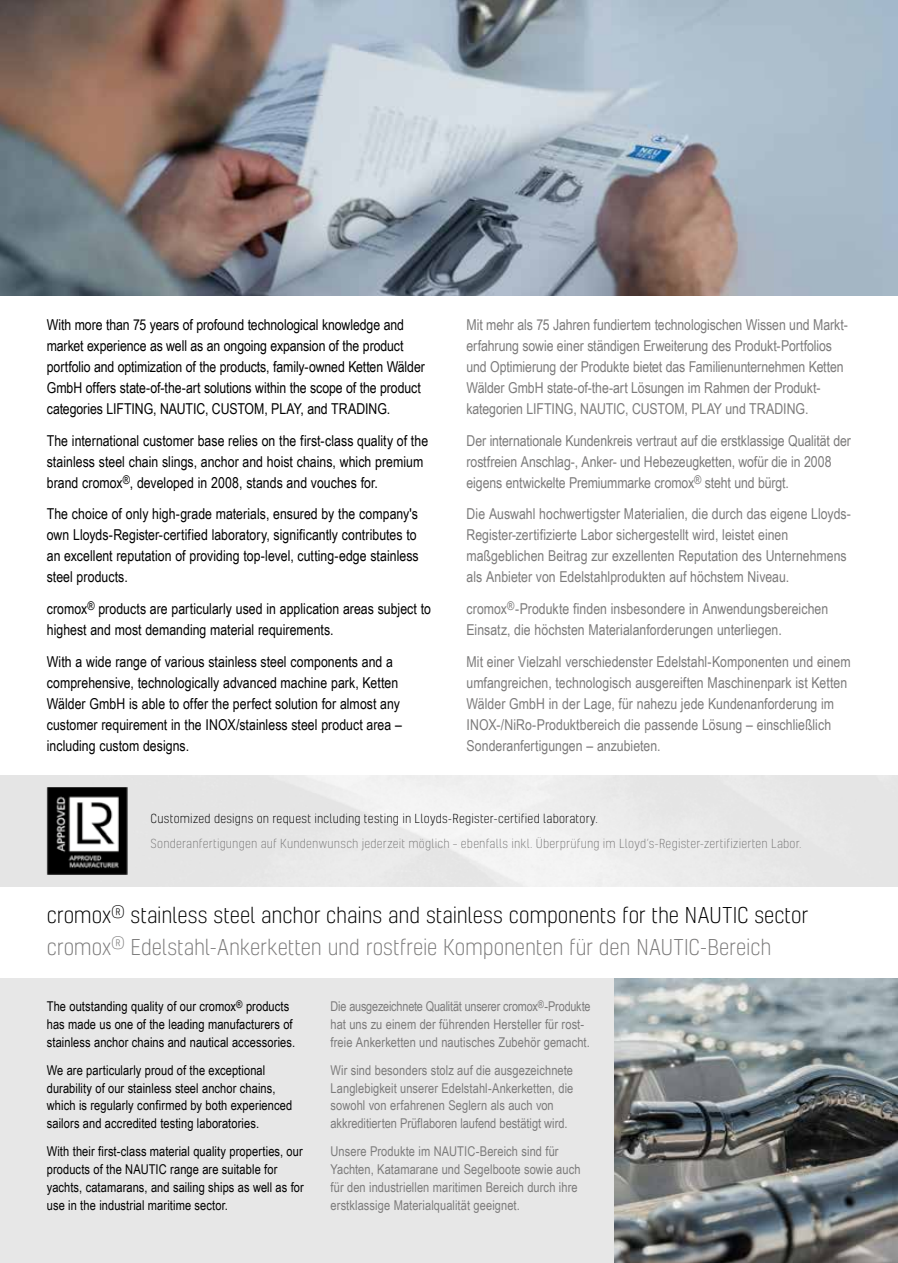
<style>
.page{position:relative;width:898px;height:1263px;background:#fff}
.page>*{position:absolute;margin:0;border:0;box-sizing:border-box;transform-origin:0 0}
.t1{font:300 21px/31.2px "Kelson";letter-spacing:-.005em;color:#000}
.t2{font:15px/21px "Arial Narrow";color:#7c7b7b}
.t3{font:15px/21px "Arial Narrow";color:#000}
.t4{font:13.5px/17.7px "Arial Narrow";letter-spacing:.005em;color:#7c7b7b}
.t5{font:13.5px/17.7px "Arial Narrow";letter-spacing:.005em;color:#000}
.t6{font:300 12px "Kelson";letter-spacing:.015em;color:#7c7b7b}
.t7{font:300 12px "Kelson";letter-spacing:.015em;color:#000}
.s1{color:#7c7b7b}
</style>
<div class="page">
<div style="left:0;top:978px;width:897px;height:285px;background:#e7e7e7"></div>
<img style="left:614px;top:978px;width:283px;height:285px">
<img style="left:0;top:0;width:897px;height:296px">
<img style="left:0;top:775px;width:897px;height:111px">
<img style="left:47px;top:787px;width:80px;height:87px">
<p class="t3" style="left:47px;top:314px;width:379px">With more than 75 years of profound technological knowledge and market experience as well as an ongoing expansion of the product portfolio and optimization of the products, family-owned Ketten Wälder GmbH offers state-of-the-art solutions within the scope of the product categories LIFTING, NAUTIC, CUSTOM, PLAY, and TRADING.</p>
<p class="t3" style="left:47px;top:429px;width:383px">The international customer base relies on the first-class quality of the stainless steel chain slings, anchor and hoist chains, which premium brand cromox<sup>®</sup>, developed in 2008, stands and vouches for.</p>
<p class="t3" style="left:47px;top:503px;width:373px">The choice of only high-grade materials, ensured by the company′s own Lloyds-Register-certified laboratory, significantly contributes to an excellent reputation of providing top-level, cutting-edge stainless steel products.</p>
<p class="t3" style="left:47px;top:598px;width:385px">cromox<sup>®</sup> products are particularly used in application areas subject to highest and most demanding material requirements.</p>
<p class="t3" style="left:47px;top:650px;width:356px">With a wide range of various stainless steel components and a comprehensive, technologically advanced machine park, Ketten Wälder GmbH is able to offer the perfect solution for almost any customer requirement in the INOX/stainless steel product area – including custom designs.</p>
<p class="t2" style="left:466px;top:314px;width:382px">Mit mehr als 75 Jahren fundiertem technologischen Wissen und Markt&shy;erfahrung sowie einer ständigen Erweiterung des Produkt-Portfolios und Optimierung der Produkte bietet das Familienunternehmen Ketten Wälder GmbH state-of-the-art Lösungen im Rahmen der Produkt&shy;kategorien LIFTING, NAUTIC, CUSTOM, PLAY und TRADING.</p>
<p class="t2" style="left:466px;top:429px;width:386px">Der internationale Kundenkreis vertraut auf die erstklassige Qualität der rostfreien Anschlag-, Anker- und Hebezeugketten, wofür die in 2008 eigens entwickelte Premiummarke cromox<sup>®</sup> steht und bürgt.</p>
<p class="t2" style="left:466px;top:503px;width:386px">Die Auswahl hochwertigster Materialien, die durch das eigene Lloyds-Register-zertifizierte Labor sichergestellt wird, leistet einen maßgeblichen Beitrag zur exzellenten Reputation des Unternehmens als Anbieter von Edelstahlprodukten auf höchstem Niveau.</p>
<p class="t2" style="left:466px;top:598px;width:363px">cromox<sup>®</sup>-Produkte finden insbesondere in Anwendungsbereichen<br>Einsatz, die höchsten Materialanforderungen unterliegen.</p>
<p class="t2" style="left:466px;top:650px;width:385px">Mit einer Vielzahl verschiedenster Edelstahl-Komponenten und einem umfangreichen, technologisch ausgereiften Maschinenpark ist Ketten Wälder GmbH in der Lage, für nahezu jede Kundenanforderung im INOX-/NiRo-Produktbereich die passende Lösung – einschließlich Sonderanfertigungen – anzubieten.</p>
<p class="t7" style="left:150px;top:810px;width:448px">Customized designs on request including testing in Lloyds-Register-certified laboratory.</p>
<p class="t6" style="left:150px;top:835px;width:652px">Sonderanfertigungen auf Kundenwunsch jederzeit möglich – ebenfalls inkl. Überprüfung im Lloyd‘s-Register-zertifizierten Labor.</p>
<h1 class="t1" style="left:47px;top:900px;width:762px">cromox<sup>®</sup> stainless steel anchor chains and stainless components for the NAUTIC sector <span class="s1">cromox</span><sup>®</sup> <span class="s1">Edelstahl-Ankerketten und rostfreie Komponenten für den NAUTIC-Bereich</span></h1>
<p class="t5" style="left:47px;top:997px;width:250px">The outstanding quality of our cromox<sup>®</sup> products has made us one of the leading manufacturers of stainless anchor chains and nautical accessories.</p>
<p class="t5" style="left:47px;top:1061px;width:247px">We are particularly proud of the exceptional durability of our stainless steel anchor chains, which is regularly confirmed by both experienced sailors and accredited testing laboratories.</p>
<p class="t5" style="left:47px;top:1142px;width:258px">With their first-class material quality properties, our products of the NAUTIC range are suitable for yachts, catamarans, and sailing ships as well as for use in the industrial maritime sector.</p>
<p class="t4" style="left:330px;top:997px;width:261px">Die ausgezeichnete Qualität unserer cromox<sup>®</sup>-Produkte hat uns zu einem der führenden Hersteller für rost&shy;freie Ankerketten und nautisches Zubehör gemacht.</p>
<p class="t4" style="left:330px;top:1061px;width:244px">Wir sind besonders stolz auf die ausgezeichnete Langlebigkeit unserer Edelstahl-Ankerketten, die sowohl von erfahrenen Seglern als auch von akkreditierten Prüflaboren laufend bestätigt wird.</p>
<p class="t4" style="left:330px;top:1142px;width:251px">Unsere Produkte im NAUTIC-Bereich sind für Yachten, Katamarane und Segelboote sowie auch für den industriellen maritimen Bereich durch ihre erstklassige Materialqualität geeignet.</p>
</div>
